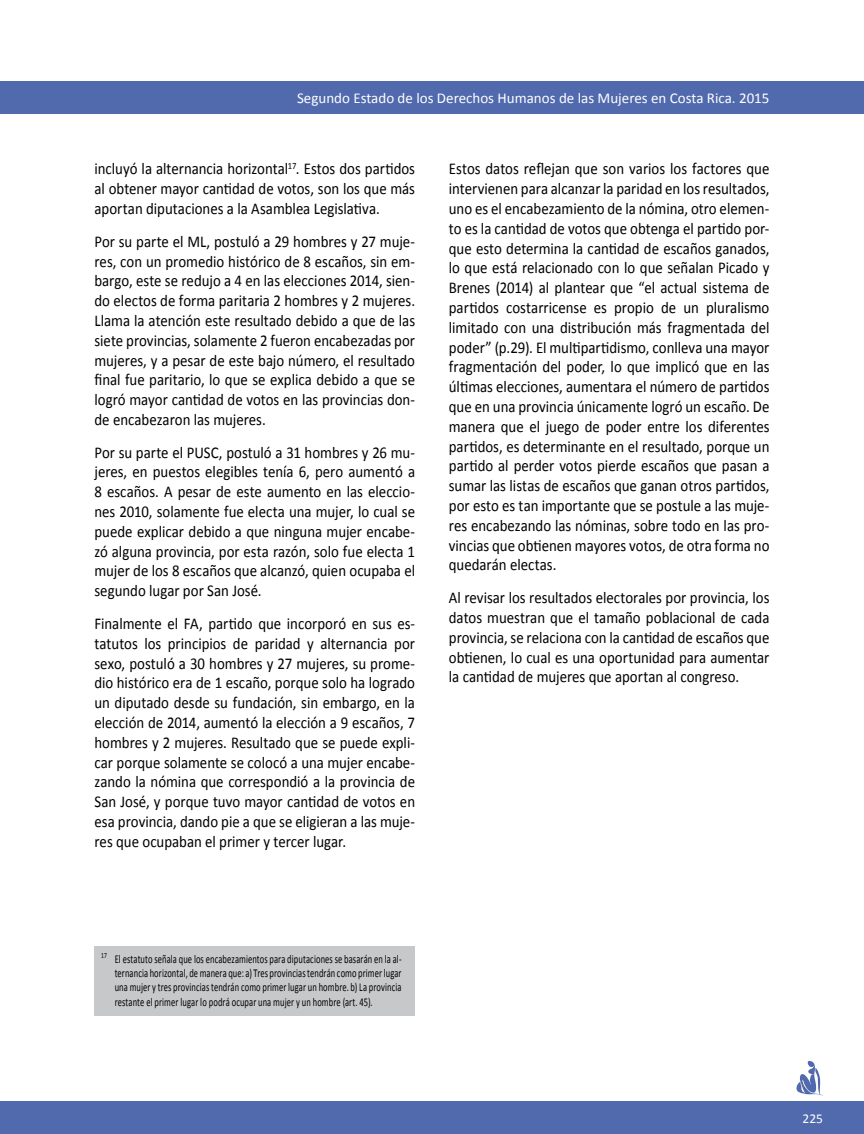
<style>
.page{position:relative;width:864px;height:1134px;background:#fff}
.page>*{position:absolute;margin:0;border:0;box-sizing:border-box;transform-origin:0 0}
.t1{font:16.5px/19.8px "Calibri";color:#000;text-align:justify;scale:.9 1}
.t2{font:15px "Calibri";color:#fff}
.t3{font:13.5px "Calibri";color:#fff}
.t4{font:12px/14.4px "Calibri";letter-spacing:.01em;color:#000;text-align:justify;scale:.71 1}
</style>
<div class="page">
<div style="left:0;top:81px;width:864px;height:33px;background:#5169ad"></div>
<div style="left:0;top:1101px;width:864px;height:33px;background:#5169ad"></div>
<svg style="left:796px;top:1060px;width:27px;height:36px"></svg>
<div style="left:94px;top:946px;width:321px;height:70px;background:#c7c8ca"></div>
<p class="t2" style="left:297px;top:88px;width:474px">Segundo Estado de los Derechos Humanos de las Mujeres en Costa Rica. 2015</p>
<p class="t1" style="left:94px;top:159px;width:358px">incluyó la alternancia horizontal<sup>17</sup>. Estos dos partidos al obtener mayor cantidad de votos, son los que más aportan diputaciones a la Asamblea Legislativa.</p>
<p class="t1" style="left:94px;top:231px;width:358px">Por su parte el ML, postuló a 29 hombres y 27 muje&shy;res, con un promedio histórico de 8 escaños, sin em&shy;bargo, este se redujo a 4 en las elecciones 2014, sien&shy;do electos de forma paritaria 2 hombres y 2 mujeres.<br>Llama la atención este resultado debido a que de las siete provincias, solamente 2 fueron encabezadas por mujeres, y a pesar de este bajo número, el resultado final fue paritario, lo que se explica debido a que se logró mayor cantidad de votos en las provincias don&shy;de encabezaron las mujeres.</p>
<p class="t1" style="left:94px;top:442px;width:358px">Por su parte el PUSC, postuló a 31 hombres y 26 mu&shy;jeres, en puestos elegibles tenía 6, pero aumentó a 8 escaños. A pesar de este aumento en las eleccio&shy;nes 2010, solamente fue electa una mujer, lo cual se puede explicar debido a que ninguna mujer encabe&shy;zó alguna provincia, por esta razón, solo fue electa 1 mujer de los 8 escaños que alcanzó, quien ocupaba el segundo lugar por San José.</p>
<p class="t1" style="left:94px;top:614px;width:358px">Finalmente el FA, partido que incorporó en sus es&shy;tatutos los principios de paridad y alternancia por sexo, postuló a 30 hombres y 27 mujeres, su prome&shy;dio histórico era de 1 escaño, porque solo ha logrado un diputado desde su fundación, sin embargo, en la elección de 2014, aumentó la elección a 9 escaños, 7 hombres y 2 mujeres. Resultado que se puede expli&shy;car porque solamente se colocó a una mujer encabe&shy;zando la nómina que correspondió a la provincia de San José, y porque tuvo mayor cantidad de votos en esa provincia, dando pie a que se eligieran a las muje&shy;res que ocupaban el primer y tercer lugar.</p>
<p class="t1" style="left:449px;top:159px;width:358px">Estos datos reflejan que son varios los factores que intervienen para alcanzar la paridad en los resultados, uno es el encabezamiento de la nómina, otro elemen&shy;to es la cantidad de votos que obtenga el partido por&shy;que esto determina la cantidad de escaños ganados, lo que está relacionado con lo que señalan Picado y Brenes (2014) al plantear que “el actual sistema de partidos costarricense es propio de un pluralismo limitado con una distribución más fragmentada del poder” (p.29). El multipartidismo, conlleva una mayor fragmentación del poder, lo que implicó que en las últimas elecciones, aumentara el número de partidos que en una provincia únicamente logró un escaño. De manera que el juego de poder entre los diferentes partidos, es determinante en el resultado, porque un partido al perder votos pierde escaños que pasan a sumar las listas de escaños que ganan otros partidos, por esto es tan importante que se postule a las muje&shy;res encabezando las nóminas, sobre todo en las pro&shy;vincias que obtienen mayores votos, de otra forma no quedarán electas.</p>
<p class="t1" style="left:449px;top:588px;width:358px">Al revisar los resultados electorales por provincia, los datos muestran que el tamaño poblacional de cada provincia, se relaciona con la cantidad de escaños que obtienen, lo cual es una oportunidad para aumentar la cantidad de mujeres que aportan al congreso.</p>
<p class="t4" style="left:115px;top:951px;width:406px;text-indent:-13px"><sup>17</sup> El estatuto señala que los encabezamientos para diputaciones se basarán en la al&shy;ternancia horizontal, de manera que: a) Tres provincias tendrán como primer lugar una mujer y tres provincias tendrán como primer lugar un hombre. b) La provincia restante el primer lugar lo podrá ocupar una mujer y un hombre (art. 45).</p>
<p class="t3" style="left:803px;top:1110px;width:22px">225</p>
</div>
